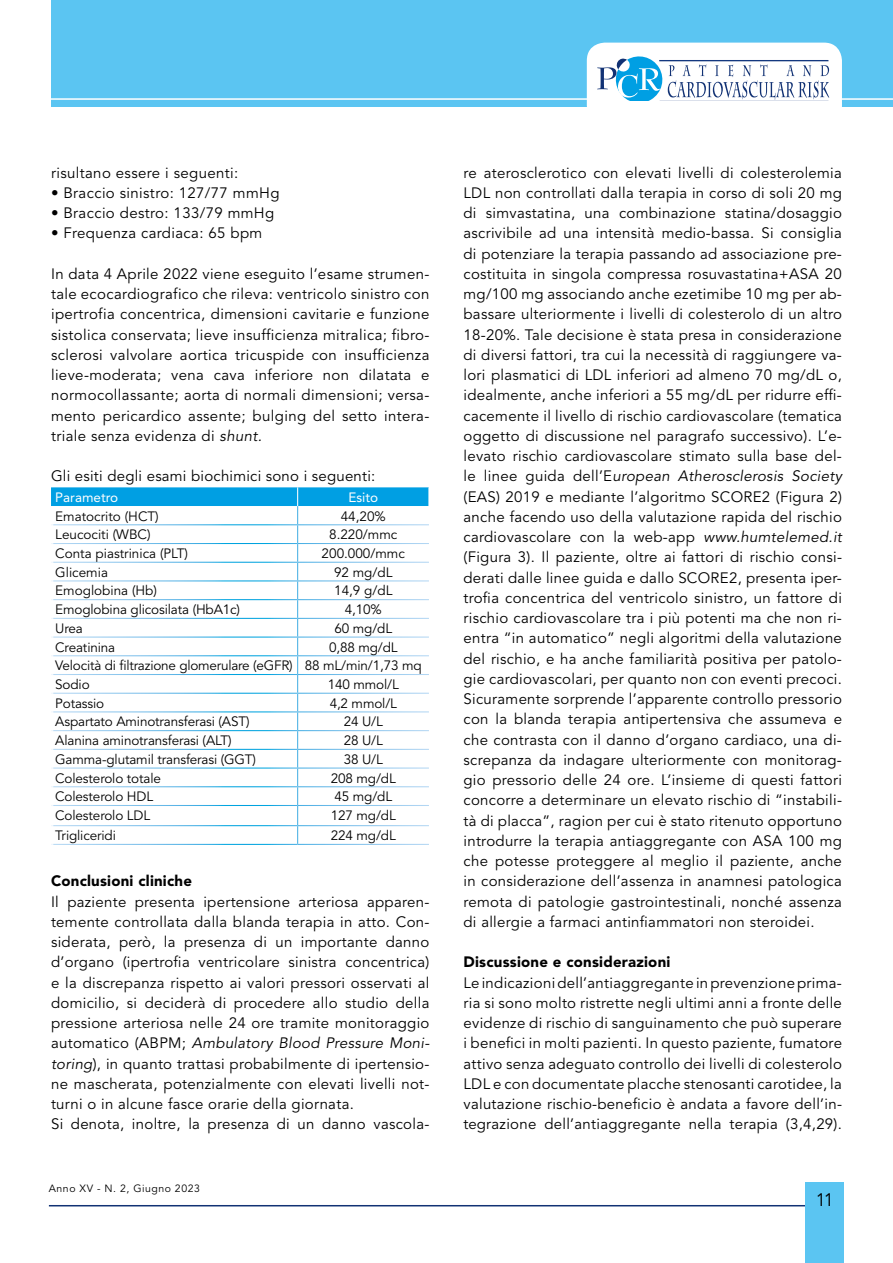
<style>
.page{position:relative;width:893px;height:1263px;background:#fff}
.page>*{position:absolute;margin:0;border:0;box-sizing:border-box;transform-origin:0 0}
.t1{font:18px "Avenir LT Std";color:#000}
.t2{font:15px/20.2px "Avenir LT Std";letter-spacing:.02em;color:#000;text-align:justify}
.t3{font:900 15px "Avenir LT Std";letter-spacing:.015em;color:#000}
.t4{font:13.5px/18.8px "Avenir LT Std";letter-spacing:-.01em;color:#000}
.t5{font:13.5px "Avenir LT Std";color:#fff}
.t6{font:10.5px "Avenir LT Std";letter-spacing:.05em;color:#000}
.s1{font-style:italic}
</style>
<div class="page">
<hr style="left:49px;top:1205px;width:761px;height:1px;background:#123274">
<div style="left:51px;top:0;width:842px;height:106px;background:#5bc5f2"></div>
<div style="left:587px;top:43px;width:255px;height:80px;background:#fff;border-radius:18px"></div>
<hr style="left:36px;top:98px;width:857px;height:2px;background:#fff">
<svg style="left:597px;top:56px;width:232px;height:44px"></svg>
<hr style="left:659px;top:60px;width:169px;height:1px;background:#14387f">
<div style="left:806px;top:1182px;width:38px;height:81px;background:#5bc5f2"></div>
<svg style="left:51px;top:487px;width:378px;height:357px"></svg>
<hr style="left:298px;top:693px;width:131px;height:1px;background:#fff">
<hr style="left:298px;top:711px;width:131px;height:1px;background:#fff">
<hr style="left:298px;top:730px;width:131px;height:1px;background:#fff">
<hr style="left:298px;top:749px;width:131px;height:1px;background:#fff">
<hr style="left:298px;top:767px;width:131px;height:1px;background:#fff">
<hr style="left:298px;top:786px;width:131px;height:1px;background:#fff">
<hr style="left:298px;top:805px;width:131px;height:1px;background:#fff">
<hr style="left:298px;top:825px;width:131px;height:1px;background:#fff">
<p class="t2" style="left:51px;top:163px;width:189px">risultano essere i seguenti:</p>
<p class="t2" style="left:51px;top:183px;width:230px">• Braccio sinistro: 127/77 mmHg</p>
<p class="t2" style="left:51px;top:203px;width:225px">• Braccio destro: 133/79 mmHg</p>
<p class="t2" style="left:51px;top:223px;width:213px">• Frequenza cardiaca: 65 bpm</p>
<p class="t2" style="left:51px;top:264px;width:380px">In data 4 Aprile 2022 viene eseguito l’esame strumen&shy;tale ecocardiografico che rileva: ventricolo sinistro con ipertrofia concentrica, dimensioni cavitarie e funzione sistolica conservata; lieve insufficienza mitralica; fibro&shy;sclerosi valvolare aortica tricuspide con insufficienza lieve-moderata; vena cava inferiore non dilatata e normocollassante; aorta di normali dimensioni; versa&shy;mento pericardico assente; bulging del setto intera&shy;triale senza evidenza di <span class="s1">shunt.</span></p>
<p class="t2" style="left:51px;top:466px;width:326px">Gli esiti degli esami biochimici sono i seguenti:</p>
<p class="t5" style="left:55px;top:489px;width:65px">Parametro</p>
<p class="t5" style="left:348px;top:489px;width:31px">Esito</p>
<p class="t4" style="left:55px;top:507px;width:105px">Ematocrito (HCT)</p>
<p class="t4" style="left:341px;top:507px;width:47px">44,20%</p>
<p class="t4" style="left:55px;top:526px;width:97px">Leucociti (WBC)</p>
<p class="t4" style="left:329px;top:526px;width:70px">8.220/mmc</p>
<p class="t4" style="left:55px;top:544px;width:134px">Conta piastrinica (PLT)</p>
<p class="t4" style="left:322px;top:544px;width:85px">200.000/mmc</p>
<p class="t4" style="left:55px;top:563px;width:54px">Glicemia</p>
<p class="t4" style="left:334px;top:563px;width:60px">92 mg/dL</p>
<p class="t4" style="left:55px;top:582px;width:103px">Emoglobina (Hb)</p>
<p class="t4" style="left:334px;top:582px;width:60px">14,9 g/dL</p>
<p class="t4" style="left:55px;top:600px;width:186px">Emoglobina glicosilata (HbA1c)</p>
<p class="t4" style="left:345px;top:600px;width:38px">4,10%</p>
<p class="t4" style="left:55px;top:619px;width:29px">Urea</p>
<p class="t4" style="left:334px;top:619px;width:59px">60 mg/dL</p>
<p class="t4" style="left:55px;top:638px;width:62px">Creatinina</p>
<p class="t4" style="left:55px;top:638px;width:368px;text-indent:274px">0,88 mg/dL<br>Velocità di filtrazione glomerulare (eGFR) 88 mL/min/1,73 mq<br>Sodio</p>
<p class="t4" style="left:328px;top:675px;width:73px">140 mmol/L</p>
<p class="t4" style="left:55px;top:694px;width:51px">Potassio</p>
<p class="t4" style="left:330px;top:694px;width:69px">4,2 mmol/L</p>
<p class="t4" style="left:55px;top:713px;width:196px">Aspartato Aminotransferasi (AST)</p>
<p class="t4" style="left:344px;top:713px;width:41px">24 U/L</p>
<p class="t4" style="left:55px;top:731px;width:178px">Alanina aminotransferasi (ALT)</p>
<p class="t4" style="left:344px;top:731px;width:41px">28 U/L</p>
<p class="t4" style="left:55px;top:750px;width:202px">Gamma-glutamil transferasi (GGT)</p>
<p class="t4" style="left:344px;top:750px;width:41px">38 U/L</p>
<p class="t4" style="left:55px;top:769px;width:107px">Colesterolo totale</p>
<p class="t4" style="left:331px;top:769px;width:66px">208 mg/dL</p>
<p class="t4" style="left:55px;top:788px;width:99px">Colesterolo HDL</p>
<p class="t4" style="left:334px;top:788px;width:59px">45 mg/dL</p>
<p class="t4" style="left:55px;top:806px;width:96px">Colesterolo LDL</p>
<p class="t4" style="left:331px;top:806px;width:66px">127 mg/dL</p>
<p class="t4" style="left:55px;top:826px;width:62px">Trigliceridi</p>
<p class="t4" style="left:331px;top:826px;width:66px">224 mg/dL</p>
<p class="t3" style="left:51px;top:872px;width:142px">Conclusioni cliniche</p>
<p class="t2" style="left:51px;top:892px;width:380px;text-align:left">Il paziente presenta ipertensione arteriosa apparen&shy;temente controllata dalla blanda terapia in atto. Con&shy;siderata, però, la presenza di un importante danno d’organo (ipertrofia ventricolare sinistra concentrica) e la discrepanza rispetto ai valori pressori osservati al domicilio, si deciderà di procedere allo studio della pressione arteriosa nelle 24 ore tramite monitoraggio automatico (ABPM; <span class="s1">Ambulatory Blood Pressure Moni&shy;toring</span>), in quanto trattasi probabilmente di ipertensio&shy;ne mascherata, potenzialmente con elevati livelli not&shy;turni o in alcune fasce orarie della giornata.<br>Si denota, inoltre, la presenza di un danno vascola-</p>
<p class="t6" style="left:49px;top:1182px;width:153px">Anno XV - N. 2, Giugno 2023</p>
<p class="t2" style="left:463px;top:163px;width:380px">re aterosclerotico con elevati livelli di colesterolemia LDL non controllati dalla terapia in corso di soli 20 mg di simvastatina, una combinazione statina/dosaggio ascrivibile ad una intensità medio-bassa. Si consiglia di potenziare la terapia passando ad associazione pre&shy;costituita in singola compressa rosuvastatina+ASA 20 mg/100 mg associando anche ezetimibe 10 mg per ab&shy;bassare ulteriormente i livelli di colesterolo di un altro 18-20%. Tale decisione è stata presa in considerazione di diversi fattori, tra cui la necessità di raggiungere va&shy;lori plasmatici di LDL inferiori ad almeno 70 mg/dL o, idealmente, anche inferiori a 55 mg/dL per ridurre effi&shy;cacemente il livello di rischio cardiovascolare (tematica oggetto di discussione nel paragrafo successivo). L’e&shy;levato rischio cardiovascolare stimato sulla base del&shy;le linee guida dell’E<span class="s1">uropean Atherosclerosis Society </span>(EAS) 2019 e mediante l’algoritmo SCORE2 (Figura 2) anche facendo uso della valutazione rapida del rischio cardiovascolare con la web-app <span class="s1">www.humtelemed.it </span>(Figura 3). Il paziente, oltre ai fattori di rischio consi&shy;derati dalle linee guida e dallo SCORE2, presenta iper&shy;trofia concentrica del ventricolo sinistro, un fattore di rischio cardiovascolare tra i più potenti ma che non ri&shy;entra “in automatico” negli algoritmi della valutazione del rischio, e ha anche familiarità positiva per patolo&shy;gie cardiovascolari, per quanto non con eventi precoci.<br>Sicuramente sorprende l’apparente controllo pressorio con la blanda terapia antipertensiva che assumeva e che contrasta con il danno d’organo cardiaco, una di&shy;screpanza da indagare ulteriormente con monitorag&shy;gio pressorio delle 24 ore. L’insieme di questi fattori concorre a determinare un elevato rischio di “instabili&shy;tà di placca”, ragion per cui è stato ritenuto opportuno introdurre la terapia antiaggregante con ASA 100 mg che potesse proteggere al meglio il paziente, anche in considerazione dell’assenza in anamnesi patologica remota di patologie gastrointestinali, nonché assenza di allergie a farmaci antinfiammatori non steroidei.</p>
<p class="t3" style="left:463px;top:953px;width:208px">Discussione e considerazioni</p>
<p class="t2" style="left:463px;top:973px;width:380px">Le indicazioni dell’antiaggregante in prevenzione prima&shy;ria si sono molto ristrette negli ultimi anni a fronte delle evidenze di rischio di sanguinamento che può superare i benefici in molti pazienti. In questo paziente, fumatore attivo senza adeguato controllo dei livelli di colesterolo LDL e con documentate placche stenosanti carotidee, la valutazione rischio-beneficio è andata a favore dell’in&shy;tegrazione dell’antiaggregante nella terapia (3,4,29).</p>
<p class="t1" style="left:816px;top:1189px;width:20px">11</p>
</div>
